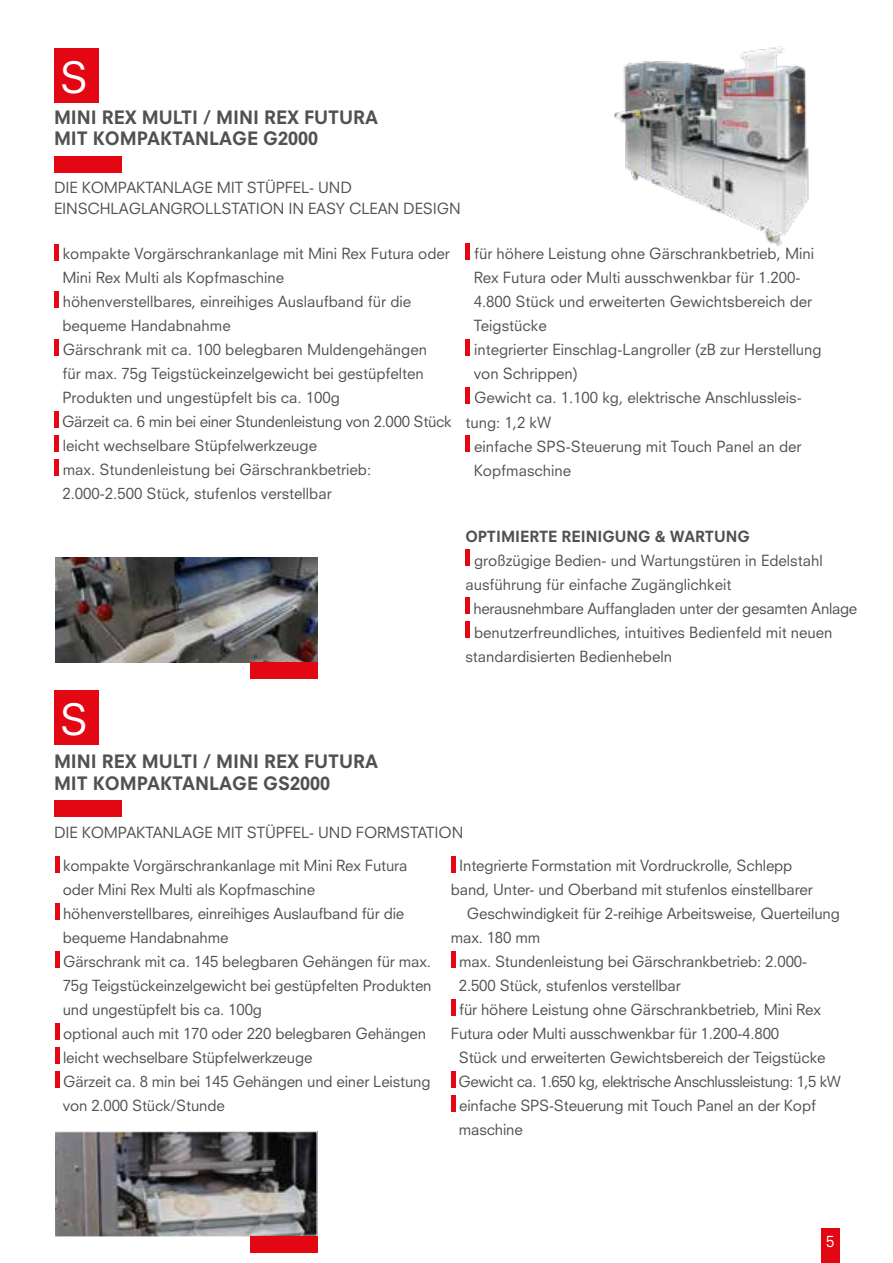
<style>
.page{position:relative;width:893px;height:1263px;background:#fff}
.page>*{position:absolute;margin:0;border:0;box-sizing:border-box;transform-origin:0 0}
.t1{font:42px "Neuzeit S";color:#fff}
.t2{font:800 18px/21.6px "Neuzeit S";color:#515150}
.t3{font:15px/24px "Neuzeit S";letter-spacing:-.01em;color:#515150}
.t4{font:15px "Neuzeit S";letter-spacing:-.03em;color:#515150}
.t5{font:800 15px "Neuzeit S";color:#515150}
.t6{font:15px "Neuzeit S";color:#fff}
</style>
<div class="page">
<img style="left:614px;top:46px;width:195px;height:200px">
<div style="left:54px;top:49px;width:44px;height:54px;background:#e30613"></div>
<div style="left:54px;top:691px;width:44px;height:54px;background:#e30613"></div>
<div style="left:54px;top:156px;width:68px;height:16px;background:#e30613"></div>
<hr style="left:54px;top:244px;width:4px;height:16px;background:#e30613">
<hr style="left:54px;top:291px;width:4px;height:16px;background:#e30613">
<hr style="left:54px;top:339px;width:4px;height:16px;background:#e30613">
<hr style="left:54px;top:411px;width:4px;height:16px;background:#e30613">
<hr style="left:54px;top:435px;width:4px;height:16px;background:#e30613">
<hr style="left:54px;top:459px;width:4px;height:16px;background:#e30613">
<div style="left:465px;top:243px;width:5px;height:16px;background:#e30613"></div>
<div style="left:465px;top:339px;width:5px;height:16px;background:#e30613"></div>
<div style="left:465px;top:387px;width:5px;height:16px;background:#e30613"></div>
<div style="left:465px;top:435px;width:5px;height:16px;background:#e30613"></div>
<div style="left:465px;top:549px;width:5px;height:17px;background:#e30613"></div>
<div style="left:465px;top:597px;width:5px;height:17px;background:#e30613"></div>
<div style="left:465px;top:621px;width:5px;height:17px;background:#e30613"></div>
<div style="left:54px;top:800px;width:68px;height:17px;background:#e30613"></div>
<hr style="left:55px;top:856px;width:4px;height:16px;background:#e30613">
<hr style="left:55px;top:903px;width:4px;height:16px;background:#e30613">
<hr style="left:55px;top:951px;width:4px;height:16px;background:#e30613">
<hr style="left:55px;top:1023px;width:4px;height:16px;background:#e30613">
<hr style="left:55px;top:1047px;width:4px;height:16px;background:#e30613">
<hr style="left:55px;top:1071px;width:4px;height:16px;background:#e30613">
<hr style="left:451px;top:856px;width:4px;height:16px;background:#e30613">
<hr style="left:451px;top:951px;width:4px;height:16px;background:#e30613">
<hr style="left:451px;top:999px;width:4px;height:16px;background:#e30613">
<hr style="left:451px;top:1071px;width:4px;height:16px;background:#e30613">
<hr style="left:451px;top:1095px;width:4px;height:16px;background:#e30613">
<img style="left:55px;top:558px;width:263px;height:105px">
<img style="left:56px;top:1133px;width:260px;height:102px">
<div style="left:54px;top:1131px;width:264px;height:106px;border:1px solid #fff"></div>
<div style="left:250px;top:662px;width:68px;height:16px;background:#e30613"></div>
<div style="left:250px;top:1236px;width:68px;height:16px;background:#e30613"></div>
<div style="left:821px;top:1229px;width:19px;height:34px;background:#e30613"></div>
<h1 class="t1" style="left:60px;top:52px;width:30px">S</h1>
<p class="t2" style="left:54px;top:106px;width:326px">MINI REX MULTI / MINI REX FUTURA<br>MIT KOMPAKTANLAGE G2000</p>
<p class="t3" style="left:54px;top:177px;width:408px;line-height:21px">DIE KOMPAKTANLAGE MIT STÜPFEL- UND<br>EINSCHLAGLANGROLLSTATION IN EASY CLEAN DESIGN</p>
<p class="t3" style="left:62px;top:242px;width:391px">kompakte Vorgärschrankanlage mit Mini Rex Futura oder Mini Rex Multi als Kopfmaschine<br>höhenverstellbares, einreihiges Auslaufband für die bequeme Handabnahme<br>Gärschrank mit ca. 100 belegbaren Muldengehängen<br>für max. 75g Teigstückeinzelgewicht bei gestüpfelten Produkten und ungestüpfelt bis ca. 100g<br>Gärzeit ca. 6 min bei einer Stundenleistung von 2.000 Stück leicht wechselbare Stüpfelwerkzeuge<br>max. Stundenleistung bei Gärschrankbetrieb:<br>2.000-2.500 Stück, stufenlos verstellbar</p>
<p class="t3" style="left:474px;top:242px;width:342px">für höhere Leistung ohne Gärschrankbetrieb, Mini</p>
<p class="t3" style="left:474px;top:266px;width:328px">Rex Futura oder Multi ausschwenkbar für 1.200-</p>
<p class="t3" style="left:474px;top:290px;width:340px">4.800 Stück und erweiterten Gewichtsbereich der</p>
<p class="t3" style="left:474px;top:314px;width:75px">Teigstücke</p>
<p class="t3" style="left:474px;top:338px;width:349px">integrierter Einschlag-Langroller (zB zur Herstellung</p>
<p class="t3" style="left:474px;top:362px;width:106px">von Schrippen)</p>
<p class="t3" style="left:474px;top:386px;width:329px">Gewicht ca. 1.100 kg, elektrische Anschlussleis-</p>
<p class="t3" style="left:465px;top:410px;width:87px">tung: 1,2 kW</p>
<p class="t3" style="left:474px;top:434px;width:329px">einfache SPS-Steuerung mit Touch Panel an der</p>
<p class="t3" style="left:474px;top:458px;width:99px">Kopfmaschine</p>
<h1 class="t1" style="left:60px;top:694px;width:30px">S</h1>
<p class="t5" style="left:465px;top:527px;width:286px">OPTIMIERTE REINIGUNG &amp; WARTUNG</p>
<p class="t3" style="left:474px;top:548px;width:350px">großzügige Bedien- und Wartungstüren in Edelstahl</p>
<p class="t3" style="left:465px;top:572px;width:268px">ausführung für einfache Zugänglichkeit</p>
<p class="t3" style="left:473px;top:596px;width:385px">herausnehmbare Auffangladen unter der gesamten Anlage</p>
<p class="t3" style="left:474px;top:620px;width:360px">benutzerfreundliches, intuitives Bedienfeld mit neuen</p>
<p class="t3" style="left:465px;top:644px;width:208px">standardisierten Bedienhebeln</p>
<p class="t2" style="left:54px;top:751px;width:326px">MINI REX MULTI / MINI REX FUTURA<br>MIT KOMPAKTANLAGE GS2000</p>
<p class="t3" style="left:54px;top:820px;width:411px">DIE KOMPAKTANLAGE MIT STÜPFEL- UND FORMSTATION</p>
<p class="t3" style="left:63px;top:854px;width:370px">kompakte Vorgärschrankanlage mit Mini Rex Futura oder Mini Rex Multi als Kopfmaschine höhenverstellbares, einreihiges Auslaufband für die bequeme Handabnahme<br>Gärschrank mit ca. 145 belegbaren Gehängen für max.<br>75g Teigstückeinzelgewicht bei gestüpfelten Produkten und ungestüpfelt bis ca. 100g<br>optional auch mit 170 oder 220 belegbaren Gehängen leicht wechselbare Stüpfelwerkzeuge<br>Gärzeit ca. 8 min bei 145 Gehängen und einer Leistung von 2.000 Stück/Stunde</p>
<p class="t3" style="left:459px;top:854px;width:335px">Integrierte Formstation mit Vordruckrolle, Schlepp</p>
<p class="t3" style="left:451px;top:878px;width:363px">band, Unter- und Oberband mit stufenlos einstellbarer</p>
<p class="t3" style="left:467px;top:902px;width:374px">Geschwindigkeit für 2-reihige Arbeitsweise, Querteilung</p>
<p class="t3" style="left:451px;top:926px;width:91px">max. 180 mm</p>
<p class="t3" style="left:459px;top:950px;width:349px">max. Stundenleistung bei Gärschrankbetrieb: 2.000-</p>
<p class="t3" style="left:459px;top:974px;width:223px">2.500 Stück, stufenlos verstellbar</p>
<p class="t3" style="left:459px;top:998px;width:363px">für höhere Leistung ohne Gärschrankbetrieb, Mini Rex</p>
<p class="t3" style="left:451px;top:1022px;width:330px">Futura oder Multi ausschwenkbar für 1.200-4.800</p>
<p class="t3" style="left:459px;top:1046px;width:368px">Stück und erweiterten Gewichtsbereich der Teigstücke</p>
<p class="t4" style="left:459px;top:1073px;width:384px">Gewicht ca. 1.650 kg, elektrische Anschlussleistung: 1,5 kW</p>
<p class="t3" style="left:459px;top:1094px;width:358px">einfache SPS-Steuerung mit Touch Panel an der Kopf</p>
<p class="t3" style="left:459px;top:1118px;width:65px">maschine</p>
<p class="t6" style="left:826px;top:1232px;width:10px">5</p>
</div>
